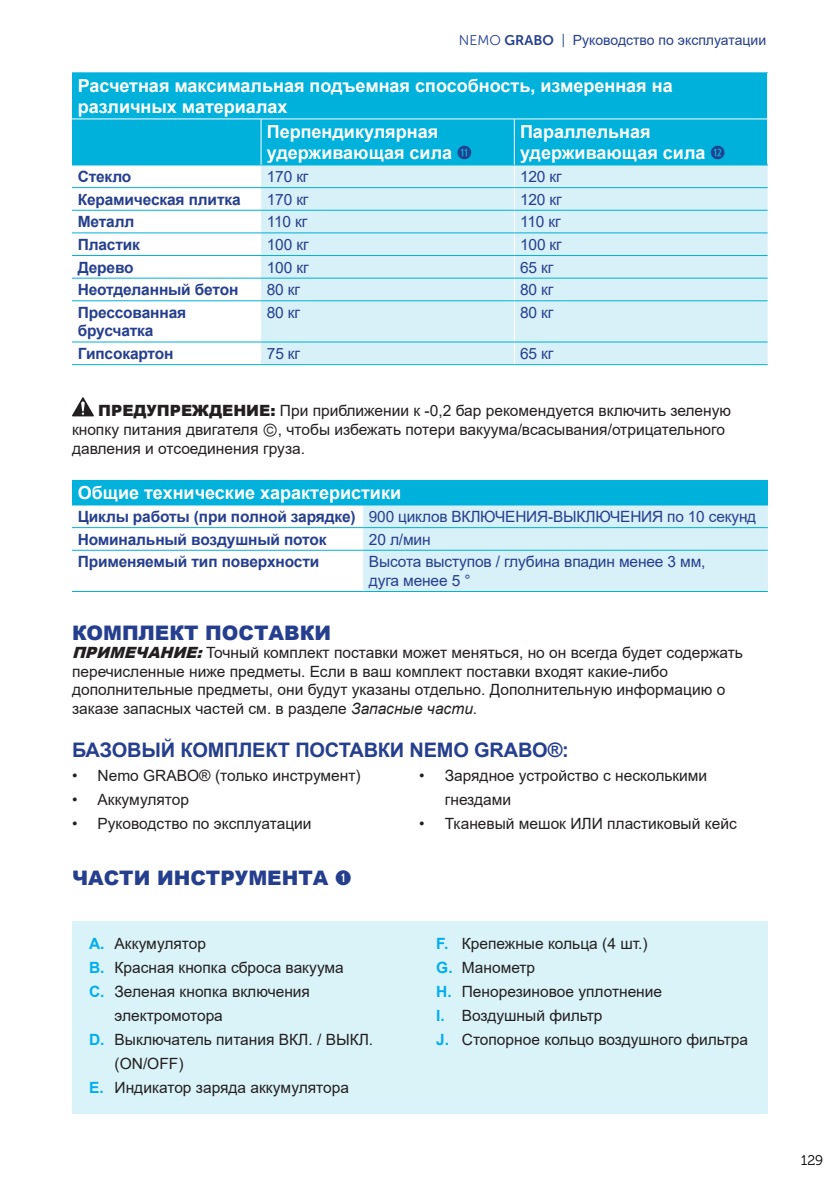
<style>
.page{position:relative;width:840px;height:1191px;background:#fff}
.page>*{position:absolute;margin:0;border:0;box-sizing:border-box;transform-origin:0 0}
.t1{font:700 20px "Arial";letter-spacing:-.01em;color:#253f8e}
.t2{font:900 20px "Arial";color:#253f8e}
.t3{font:700 18px/21.6px "Arial";color:#fff}
.t4{font:15.6px/18.6px "Arial";color:#231f20}
.t5{font:700 15.6px/18.6px "Arial";letter-spacing:-.01em;color:#253f8e}
.t6{font:15.6px/18.6px "Arial";letter-spacing:-.01em;color:#253f8e}
.t7{font:14px "Arial";color:#253f8e}
.t8{font:14px "Museo 300";color:#000}
.s1{font-family:"Museo Sans 300"}
.s2{font-family:"Museo Sans 700"}
.s3{font-family:"Combi Numerals Ltd";font-weight:400;color:#253f8e}
.s4{font-weight:900}
.s5{font-family:"Arial Unicode MS"}
.s6{font-weight:400}
.s7{font-weight:900;font-style:italic}
.s8{font-style:italic}
.s9{font-family:"Combi Numerals Ltd";font-weight:400}
.s10{font-weight:700;color:#00aeef}
</style>
<div class="page">
<div style="left:72px;top:921px;width:695px;height:192px;background:#d9f3f9"></div>
<div style="left:72px;top:74px;width:694px;height:91px;background:#00b1dc"></div>
<div style="left:261px;top:166px;width:506px;height:198px;background:#d8f0f8"></div>
<svg style="left:513px;top:166px;width:1px;height:134px"></svg>
<hr style="left:513px;top:301px;width:1px;height:41px;background:#fff">
<svg style="left:513px;top:343px;width:1px;height:21px"></svg>
<hr style="left:72px;top:119px;width:189px;height:1px;background:#fff">
<hr style="left:261px;top:119px;width:253px;height:1px;background:#fff">
<hr style="left:514px;top:119px;width:253px;height:1px;background:#fff">
<hr style="left:72px;top:73px;width:189px;height:1px;background:#00b1dc">
<hr style="left:261px;top:73px;width:253px;height:1px;background:#00b1dc">
<hr style="left:514px;top:73px;width:253px;height:1px;background:#00b1dc">
<hr style="left:72px;top:165px;width:189px;height:1px;background:#00b1dc">
<hr style="left:261px;top:165px;width:253px;height:1px;background:#00b1dc">
<hr style="left:514px;top:165px;width:253px;height:1px;background:#00b1dc">
<hr style="left:72px;top:187px;width:189px;height:1px;background:#00b1dc">
<hr style="left:261px;top:187px;width:253px;height:1px;background:#00b1dc">
<hr style="left:514px;top:187px;width:253px;height:1px;background:#00b1dc">
<hr style="left:72px;top:210px;width:189px;height:1px;background:#00b1dc">
<hr style="left:261px;top:210px;width:253px;height:1px;background:#00b1dc">
<hr style="left:514px;top:210px;width:253px;height:1px;background:#00b1dc">
<hr style="left:72px;top:232px;width:189px;height:1px;background:#00b1dc">
<hr style="left:261px;top:232px;width:253px;height:1px;background:#00b1dc">
<hr style="left:514px;top:232px;width:253px;height:1px;background:#00b1dc">
<hr style="left:72px;top:255px;width:189px;height:1px;background:#00b1dc">
<hr style="left:261px;top:255px;width:253px;height:1px;background:#00b1dc">
<hr style="left:514px;top:255px;width:253px;height:1px;background:#00b1dc">
<hr style="left:72px;top:278px;width:189px;height:1px;background:#00b1dc">
<hr style="left:261px;top:278px;width:253px;height:1px;background:#00b1dc">
<hr style="left:514px;top:278px;width:253px;height:1px;background:#00b1dc">
<hr style="left:72px;top:300px;width:189px;height:1px;background:#00b1dc">
<hr style="left:261px;top:300px;width:253px;height:1px;background:#00b1dc">
<hr style="left:514px;top:300px;width:253px;height:1px;background:#00b1dc">
<hr style="left:72px;top:342px;width:189px;height:1px;background:#00b1dc">
<hr style="left:261px;top:342px;width:253px;height:1px;background:#00b1dc">
<hr style="left:514px;top:342px;width:253px;height:1px;background:#00b1dc">
<hr style="left:72px;top:364px;width:189px;height:1px;background:#00b1dc">
<hr style="left:261px;top:364px;width:253px;height:1px;background:#00b1dc">
<hr style="left:514px;top:364px;width:253px;height:1px;background:#00b1dc">
<hr style="left:766px;top:73px;width:1px;height:46px;background:#fff">
<hr style="left:260px;top:119px;width:1px;height:46px;background:#fff">
<hr style="left:513px;top:119px;width:1px;height:46px;background:#fff">
<svg style="left:72px;top:397px;width:22px;height:19px"></svg>
<div style="left:72px;top:480px;width:695px;height:25px;background:#00b1dc"></div>
<div style="left:363px;top:505px;width:404px;height:86px;background:#d8f0f8"></div>
<hr style="left:72px;top:527px;width:291px;height:1px;background:#00b1dc">
<hr style="left:363px;top:527px;width:404px;height:1px;background:#00b1dc">
<hr style="left:72px;top:550px;width:291px;height:1px;background:#00b1dc">
<hr style="left:363px;top:550px;width:404px;height:1px;background:#00b1dc">
<hr style="left:72px;top:591px;width:291px;height:1px;background:#00b1dc">
<hr style="left:363px;top:591px;width:404px;height:1px;background:#00b1dc">
<p class="t7" style="left:458px;top:30px;width:309px"><span class="s1">NEMO</span> <span class="s2">GRABO</span> <span class="s1">|</span> Руководство по эксплуатации</p>
<p class="t3" style="left:78px;top:75px;width:596px">Расчетная максимальная подъемная способность, измеренная на различных материалах</p>
<p class="t3" style="left:266px;top:121px;width:207px">Перпендикулярная удерживающая сила <span class="s3">⓫</span></p>
<p class="t3" style="left:519px;top:121px;width:207px">Параллельная удерживающая сила <span class="s3">⓬</span></p>
<p class="t5" style="left:78px;top:167px;width:55px">Стекло</p>
<p class="t6" style="left:266px;top:167px;width:43px">170 кг</p>
<p class="t6" style="left:519px;top:167px;width:43px">120 кг</p>
<p class="t5" style="left:78px;top:190px;width:164px">Керамическая плитка</p>
<p class="t6" style="left:266px;top:190px;width:43px">170 кг</p>
<p class="t6" style="left:519px;top:190px;width:43px">120 кг</p>
<p class="t5" style="left:78px;top:213px;width:58px">Металл</p>
<p class="t6" style="left:266px;top:212px;width:42px">110 кг</p>
<p class="t6" style="left:519px;top:212px;width:42px">110 кг</p>
<p class="t5" style="left:78px;top:235px;width:64px">Пластик</p>
<p class="t6" style="left:267px;top:235px;width:43px">100 кг</p>
<p class="t6" style="left:519px;top:235px;width:43px">100 кг</p>
<p class="t5" style="left:78px;top:258px;width:57px">Дерево</p>
<p class="t6" style="left:267px;top:258px;width:43px">100 кг</p>
<p class="t6" style="left:520px;top:258px;width:35px">65 кг</p>
<p class="t5" style="left:78px;top:280px;width:162px">Неотделанный бетон</p>
<p class="t6" style="left:267px;top:280px;width:35px">80 кг</p>
<p class="t6" style="left:520px;top:280px;width:35px">80 кг</p>
<p class="t5" style="left:78px;top:303px;width:110px">Прессованная брусчатка</p>
<p class="t6" style="left:267px;top:303px;width:35px">80 кг</p>
<p class="t6" style="left:520px;top:303px;width:35px">80 кг</p>
<p class="t5" style="left:78px;top:344px;width:97px">Гипсокартон</p>
<p class="t6" style="left:267px;top:344px;width:35px">75 кг</p>
<p class="t6" style="left:520px;top:344px;width:35px">65 кг</p>
<p class="t4" style="left:72px;top:401px;width:660px;text-indent:26px"><span class="s4">ПРЕДУПРЕЖДЕНИЕ:</span> При приближении к -0,2 бар рекомендуется включить зеленую кнопку питания двигателя <span class="s5">Ⓒ</span>, чтобы избежать потери вакуума/всасывания/отрицательного давления и отсоединения груза.</p>
<p class="t3" style="left:78px;top:482px;width:325px">Общие технические характеристики</p>
<p class="t5" style="left:78px;top:505px;width:679px;line-height:22.6px">Циклы работы (при полной зарядке) <span class="s6">900 циклов ВКЛЮЧЕНИЯ-ВЫКЛЮЧЕНИЯ по 10 секунд<br></span>Номинальный воздушный поток</p>
<p class="t6" style="left:369px;top:530px;width:63px">20 л/мин</p>
<p class="t5" style="left:78px;top:552px;width:243px">Применяемый тип поверхности</p>
<p class="t6" style="left:369px;top:552px;width:338px">Высота выступов / глубина впадин менее 3 мм, дуга менее 5 °</p>
<p class="t2" style="left:72px;top:618px;width:260px">КОМПЛЕКТ ПОСТАВКИ</p>
<p class="t4" style="left:72px;top:643px;width:672px"><span class="s7">ПРИМЕЧАНИЕ:</span>Точный комплект поставки может меняться, но он всегда будет содержать перечисленные ниже предметы. Если в ваш комплект поставки входят какие-либо дополнительные предметы, они будут указаны отдельно. Дополнительную информацию о заказе запасных частей см. в разделе <span class="s8">Запасные части</span>.</p>
<p class="t1" style="left:72px;top:735px;width:498px">БАЗОВЫЙ КОМПЛЕКТ ПОСТАВКИ NEMO GRABO®:</p>
<p class="t4" style="left:72px;top:766px;width:290px">• Nemo GRABO® (только инструмент)</p>
<p class="t4" style="left:72px;top:790px;width:119px">• Аккумулятор</p>
<p class="t4" style="left:72px;top:814px;width:241px">• Руководство по эксплуатации</p>
<p class="t4" style="left:444px;top:763px;width:264px;line-height:24px;text-indent:-26px">• Зарядное устройство с несколькими гнездами</p>
<p class="t4" style="left:419px;top:814px;width:319px">• Тканевый мешок ИЛИ пластиковый кейс</p>
<p class="t2" style="left:72px;top:863px;width:281px">ЧАСТИ ИНСТРУМЕНТА <span class="s9">➊</span></p>
<p class="t4" style="left:89px;top:934px;width:119px"><span class="s10">A.</span> Аккумулятор</p>
<p class="t4" style="left:89px;top:958px;width:256px"><span class="s10">B.</span> Красная кнопка сброса вакуума</p>
<p class="t4" style="left:89px;top:982px;width:222px"><span class="s10">C.</span> Зеленая кнопка включения</p>
<p class="t4" style="left:114px;top:1006px;width:110px">электромотора</p>
<p class="t4" style="left:89px;top:1030px;width:285px"><span class="s10">D.</span> Выключатель питания ВКЛ. / ВЫКЛ.</p>
<p class="t4" style="left:114px;top:1054px;width:70px">(ON/OFF)</p>
<p class="t4" style="left:89px;top:1078px;width:261px"><span class="s10">E.</span> Индикатор заряда аккумулятора</p>
<p class="t4" style="left:436px;top:931px;width:313px;line-height:24px"><span class="s10">F.</span> Крепежные кольца (4 шт.)<br><span class="s10">G.</span> Манометр<br><span class="s10">H.</span> Пенорезиновое уплотнение<br><span class="s10">I.</span> Воздушный фильтр<br><span class="s10">J.</span> Стопорное кольцо воздушного фильтра</p>
<p class="t8" style="left:800px;top:1153px;width:24px">129</p>
</div>
